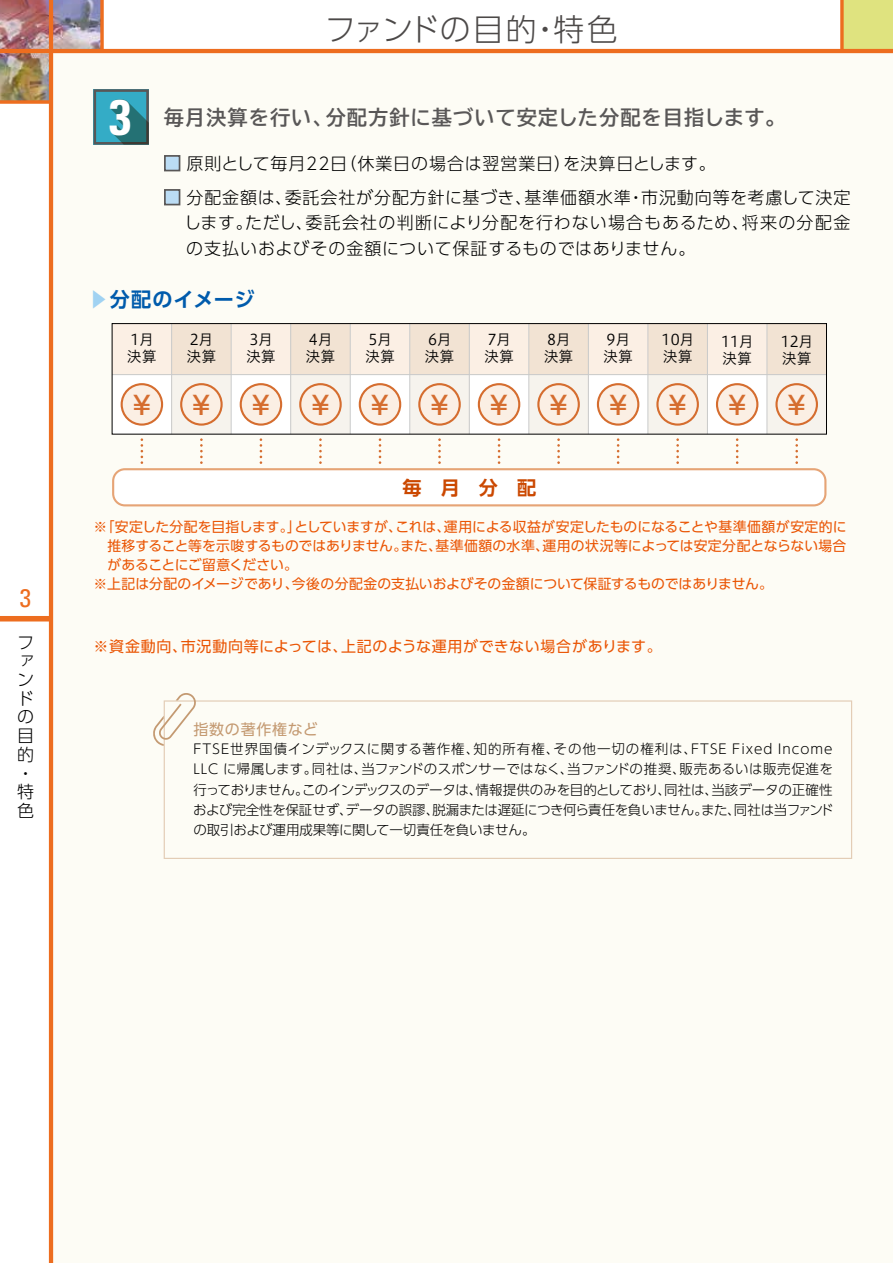
<style>
.page{position:relative;width:893px;height:1263px;background:#fff}
.page>*{position:absolute;margin:0;border:0;box-sizing:border-box;transform-origin:0 0}
.t1{font:700 condensed 49.95px "Univers";color:#fff}
.t2{font:300 30.9px "UD Shin Go Pro";letter-spacing:.005em;color:#4c4948}
.t3{font:500 25.5px "UD Shin Go Pro";color:#d56d2f}
.t4{font:condensed 25.5px "Univers";color:#ed6d1f}
.t5{font:700 20.25px "TBUD Go Std";letter-spacing:.05em;color:#595757}
.t6{font:700 20.1px "UD Shin Go Pro De";letter-spacing:.035em;color:#005bac}
.t7{font:700 19.2px "UD Shin Go Pro De";color:#cb4800}
.t8{font:300 16.95px/18.8px "UD Shin Go Pro";letter-spacing:.04em;color:#000}
.t9{font:15px "UD Shin Go Pro";letter-spacing:.045em;color:#ea5504}
.t10{font:15px "UD Shin Go Pro";letter-spacing:.05em;color:#c49a72}
.t11{font:14.85px/17px "Hiragino UD Sans Std W3";color:#000}
.t12{font:13.8px "UD Shin Go Pro";color:#ea5504}
.t13{font:13.8px "UD Shin Go Pro";letter-spacing:-.03em;color:#ea5504}
.t14{font:300 13.5px/20.2px "UD Shin Go Pro";letter-spacing:-.025em;color:#000;text-align:justify}
.s1{font-weight:500;color:#bbdcf4}
.s2{color:#a0d2f2}
</style>
<div class="page">
<img style="left:0;top:53px;width:49px;height:47px">
<img style="left:0;top:0;width:100px;height:49px">
<div style="left:842px;top:0;width:51px;height:51px;background:#dfe37f"></div>
<svg style="left:840px;top:0;width:4px;height:49px"></svg>
<div style="left:51px;top:51px;width:842px;height:1212px;background:#fdfcf5"></div>
<div style="left:0;top:616px;width:51px;height:5px;background:#ed6d1f"></div>
<hr style="left:49px;top:0;width:4px;height:1263px;background:#ed6d1f">
<hr style="left:0;top:49px;width:893px;height:4px;background:#ed6d1f">
<svg style="left:0;top:100px;width:49px;height:4px"></svg>
<svg style="left:100px;top:0;width:4px;height:49px"></svg>
<div style="left:164px;top:155px;width:16px;height:16px;border:2px solid #595757"></div>
<div style="left:164px;top:189px;width:16px;height:16px;border:2px solid #595757"></div>
<svg style="left:94px;top:89px;width:55px;height:56px;background:#338795"></svg>
<div style="left:112px;top:324px;width:714px;height:110px;background:#fff"></div>
<div style="left:112px;top:324px;width:714px;height:51px;background:#fbefe4"></div>
<div style="left:172px;top:324px;width:59px;height:110px;background:linear-gradient(to bottom,#f1dfcd,#f7f8f5)"></div>
<div style="left:291px;top:324px;width:59px;height:110px;background:linear-gradient(to bottom,#f1dfcd,#f7f8f5)"></div>
<div style="left:410px;top:324px;width:59px;height:110px;background:linear-gradient(to bottom,#f1dfcd,#f7f8f5)"></div>
<div style="left:529px;top:324px;width:59px;height:110px;background:linear-gradient(to bottom,#f1dfcd,#f7f8f5)"></div>
<div style="left:648px;top:324px;width:59px;height:110px;background:linear-gradient(to bottom,#f1dfcd,#f7f8f5)"></div>
<div style="left:767px;top:324px;width:59px;height:110px;background:linear-gradient(to bottom,#f1dfcd,#f7f8f5)"></div>
<hr style="left:112px;top:374px;width:714px;height:1px;background:#c9caca">
<hr style="left:171px;top:324px;width:1px;height:110px;background:#c9caca">
<hr style="left:231px;top:324px;width:1px;height:110px;background:#c9caca">
<hr style="left:290px;top:324px;width:1px;height:110px;background:#c9caca">
<hr style="left:350px;top:324px;width:1px;height:110px;background:#c9caca">
<hr style="left:409px;top:324px;width:1px;height:110px;background:#c9caca">
<hr style="left:469px;top:324px;width:1px;height:110px;background:#c9caca">
<hr style="left:528px;top:324px;width:1px;height:110px;background:#c9caca">
<hr style="left:588px;top:324px;width:1px;height:110px;background:#c9caca">
<hr style="left:647px;top:324px;width:1px;height:110px;background:#c9caca">
<hr style="left:707px;top:324px;width:1px;height:110px;background:#c9caca">
<hr style="left:767px;top:324px;width:1px;height:110px;background:#c9caca">
<div style="left:112px;top:323px;width:715px;height:111px;border:1px solid #000"></div>
<svg style="left:112px;top:438px;width:714px;height:68px"></svg>
<svg style="left:121px;top:383px;width:42px;height:43px"></svg>
<svg style="left:180px;top:383px;width:43px;height:43px;background:#f4dccb"></svg>
<svg style="left:240px;top:383px;width:42px;height:43px"></svg>
<svg style="left:299px;top:383px;width:43px;height:43px;background:#f4dccb"></svg>
<svg style="left:359px;top:383px;width:42px;height:43px"></svg>
<svg style="left:418px;top:383px;width:43px;height:43px;background:#f4dccb"></svg>
<svg style="left:478px;top:383px;width:42px;height:43px"></svg>
<svg style="left:537px;top:383px;width:43px;height:43px;background:#f4dccb"></svg>
<svg style="left:597px;top:383px;width:42px;height:43px"></svg>
<svg style="left:656px;top:383px;width:43px;height:43px;background:#f4dccb"></svg>
<svg style="left:716px;top:383px;width:42px;height:43px"></svg>
<svg style="left:775px;top:383px;width:43px;height:43px;background:#f4dccb"></svg>
<svg style="left:164px;top:700px;width:688px;height:159px"></svg>
<svg style="left:153px;top:693px;width:43px;height:53px"></svg>
<h3 class="t4" style="left:20px;top:582px;width:13px">3</h3>
<p class="t8" style="left:17px;top:632px;width:18px">ファンドの目的・特色</p>
<h2 class="t2" style="left:325px;top:4px;width:295px">ファンドの目的・特色</h2>
<h1 class="t1" style="left:109px;top:86px;width:24px">3</h1>
<h3 class="t5" style="left:164px;top:101px;width:623px">毎月決算を行い、分配方針に基づいて安定した分配を目指します。</h3>
<p class="t8" style="left:164px;top:153px;width:554px"><span class="s1">■</span> 原則として毎月22日（休業日の場合は翌営業日）を決算日とします。</p>
<p class="t8" style="left:184px;top:184px;width:668px;line-height:25.5px;text-align:justify;text-indent:-21px"><span class="s1">■</span> 分配金額は、委託会社が分配方針に基づき、基準価額水準・市況動向等を考慮して決定します。ただし、委託会社の判断により分配を行わない場合もあるため、将来の分配金の支払いおよびその金額について保証するものではありません。</p>
<h3 class="t6" style="left:89px;top:283px;width:168px"><span class="s2">▶</span>分配のイメージ</h3>
<p class="t11" style="left:127px;top:330px;width:31px">1月決算</p>
<p class="t11" style="left:187px;top:330px;width:31px">2月決算</p>
<p class="t11" style="left:246px;top:330px;width:31px">3月決算</p>
<p class="t11" style="left:306px;top:330px;width:31px">4月決算</p>
<p class="t11" style="left:365px;top:330px;width:31px">5月決算</p>
<p class="t11" style="left:425px;top:330px;width:31px">6月決算</p>
<p class="t11" style="left:484px;top:330px;width:31px">7月決算</p>
<p class="t11" style="left:544px;top:330px;width:31px">8月決算</p>
<p class="t11" style="left:603px;top:330px;width:31px">9月決算</p>
<p class="t11" style="left:662px;top:330px;width:34px">10月決算</p>
<p class="t11" style="left:721px;top:332px;width:34px">11月決算</p>
<p class="t11" style="left:781px;top:332px;width:34px">12月決算</p>
<h3 class="t3" style="left:129px;top:384px;width:27px">￥</h3>
<h3 class="t3" style="left:189px;top:384px;width:27px">￥</h3>
<h3 class="t3" style="left:248px;top:384px;width:27px">￥</h3>
<h3 class="t3" style="left:308px;top:384px;width:27px">￥</h3>
<h3 class="t3" style="left:367px;top:384px;width:27px">￥</h3>
<h3 class="t3" style="left:427px;top:384px;width:27px">￥</h3>
<h3 class="t3" style="left:486px;top:384px;width:27px">￥</h3>
<h3 class="t3" style="left:546px;top:384px;width:27px">￥</h3>
<h3 class="t3" style="left:605px;top:384px;width:27px">￥</h3>
<h3 class="t3" style="left:665px;top:384px;width:27px">￥</h3>
<h3 class="t3" style="left:724px;top:384px;width:27px">￥</h3>
<h3 class="t3" style="left:784px;top:384px;width:27px">￥</h3>
<h3 class="t7" style="left:402px;top:472px;width:135px">毎月分配</h3>
<p class="t12" style="left:94px;top:515px;width:755px">※「安定した分配を目指します。」としていますが、これは、運用による収益が安定したものになることや基準価額が安定的に</p>
<p class="t12" style="left:107px;top:534px;width:740px">推移すること等を示唆するものではありません。また、基準価額の水準、運用の状況等によっては安定分配とならない場合</p>
<p class="t13" style="left:107px;top:553px;width:192px">があることにご留意ください。</p>
<p class="t12" style="left:94px;top:573px;width:681px">※上記は分配のイメージであり、今後の分配金の支払いおよびその金額について保証するものではありません。</p>
<p class="t9" style="left:94px;top:634px;width:570px">※資金動向、市況動向等によっては、上記のような運用ができない場合があります。</p>
<p class="t10" style="left:193px;top:717px;width:126px">指数の著作権など</p>
<p class="t14" style="left:191px;top:738px;width:644px">ＦＴＳＥ世界国債インデックスに関する著作権、知的所有権、その他一切の権利は、FTSE Fixed Income LLC に帰属します。同社は、当ファンドのスポンサーではなく、当ファンドの推奨、販売あるいは販売促進を行っておりません。このインデックスのデータは、情報提供のみを目的としており、同社は、当該データの正確性および完全性を保証せず、データの誤謬、脱漏または遅延につき何ら責任を負いません。また、同社は当ファンドの取引および運用成果等に関して一切責任を負いません。</p>
</div>
